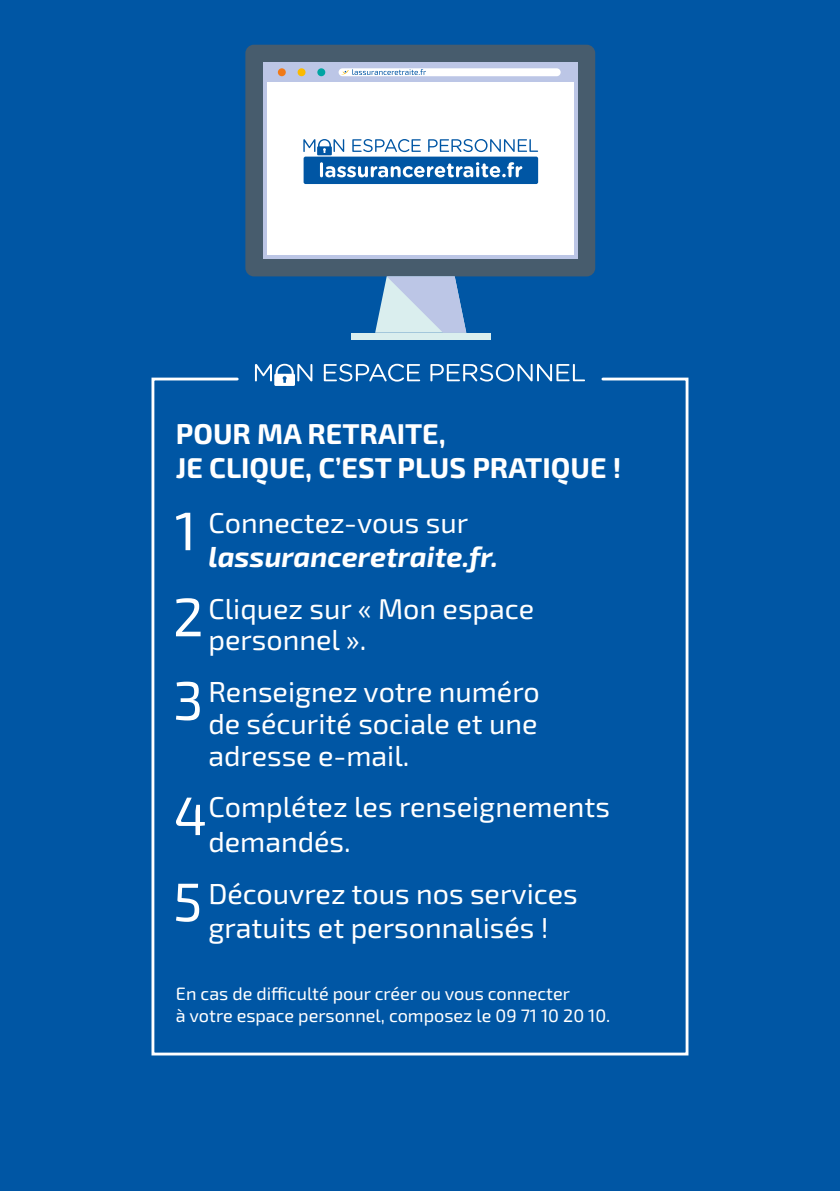
<style>
.page{position:relative;width:840px;height:1191px;background:#fff}
.page>*{position:absolute;margin:0;border:0;box-sizing:border-box;transform-origin:0 0}
.TXT_Courant{font:28.6px/31.8px "Exo 2";color:#fff}
.TXT_Courant-2{font:700 28.6px/34.4px "Exo 2";color:#fff}
.TXT_Courant-3{font:italic 700 28.6px/34.4px "Exo 2";color:#fff}
.TXT_Courant-4{font:18px/21.6px "Exo 2";color:#fff}
.s1{font-weight:400;font-style:normal;font-size:54.2px}
.s2{font-weight:400;font-style:normal}
.s3{font-size:54.2px}
</style>
<div class="page">
<div style="left:0;top:0;width:839px;height:1191px;background:#0056a4"></div>
<div style="left:350px;top:333px;width:140px;height:6px;background:#daeeee"></div>
<div style="left:245px;top:45px;width:350px;height:231px;background:#475c6d;border-radius:9px"></div>
<div style="left:263px;top:62px;width:314px;height:197px;background:#bcc6e6"></div>
<div style="left:267px;top:82px;width:306px;height:173px;background:#fff"></div>
<div style="left:278px;top:68px;width:7px;height:8px;background:#ef7918;border-radius:50%"></div>
<div style="left:297px;top:68px;width:8px;height:8px;background:#fbba00;border-radius:50%"></div>
<div style="left:317px;top:68px;width:8px;height:8px;background:#00a4a3;border-radius:50%"></div>
<div style="left:338px;top:68px;width:222px;height:8px;background:#fff;border-radius:4px"></div>
<div style="left:303px;top:157px;width:235px;height:27px;background:#0056a4;border-radius:2px"></div>
<svg style="left:352px;top:139px;width:68px;height:13px"></svg>
<svg style="left:428px;top:139px;width:109px;height:13px"></svg>
<svg style="left:303px;top:139px;width:41px;height:16px"></svg>
<hr style="left:320px;top:162px;width:3px;height:15px;background:#fff;border-radius:2px">
<svg style="left:325px;top:162px;width:197px;height:15px"></svg>
<svg style="left:375px;top:276px;width:91px;height:57px;background:#aec6e0"></svg>
<svg style="left:341px;top:69px;width:85px;height:6px"></svg>
<svg style="left:323px;top:364px;width:97px;height:12px"></svg>
<svg style="left:430px;top:364px;width:145px;height:12px"></svg>
<svg style="left:255px;top:364px;width:57px;height:12px"></svg>
<svg style="left:151px;top:376px;width:538px;height:680px"></svg>
<p class="TXT_Courant-2" style="left:176px;top:417px;width:446px">POUR MA RETRAITE,<br>JE CLIQUE, C’EST PLUS PRATIQUE !</p>
<p class="TXT_Courant-3" style="left:208px;top:506px;width:291px;text-indent:-34px"><span class="s1">1</span> <span class="s2">Connectez-vous sur </span>lassuranceretraite.fr.</p>
<p class="TXT_Courant" style="left:208px;top:591px;width:327px;text-indent:-35px"><span class="s3">2</span> Cliquez sur « Mon espace personnel ».</p>
<p class="TXT_Courant" style="left:208px;top:675px;width:333px;text-align:justify;text-indent:-35px"><span class="s3">3</span> Renseignez votre numéro de sécurité sociale et une adresse e-mail.</p>
<p class="TXT_Courant" style="left:208px;top:789px;width:403px;line-height:34.4px;text-indent:-35px"><span class="s3">4</span>Complétez les renseignements demandés.</p>
<p class="TXT_Courant" style="left:173px;top:875px;width:406px;line-height:34.4px;text-align:center"><span class="s3">5</span> Découvrez tous nos services gratuits et personnalisés !</p>
<p class="TXT_Courant-4" style="left:176px;top:982px;width:435px">En cas de difficulté pour créer ou vous connecter<br>à votre espace personnel, composez le 09 71 10 20 10.</p>
</div>
